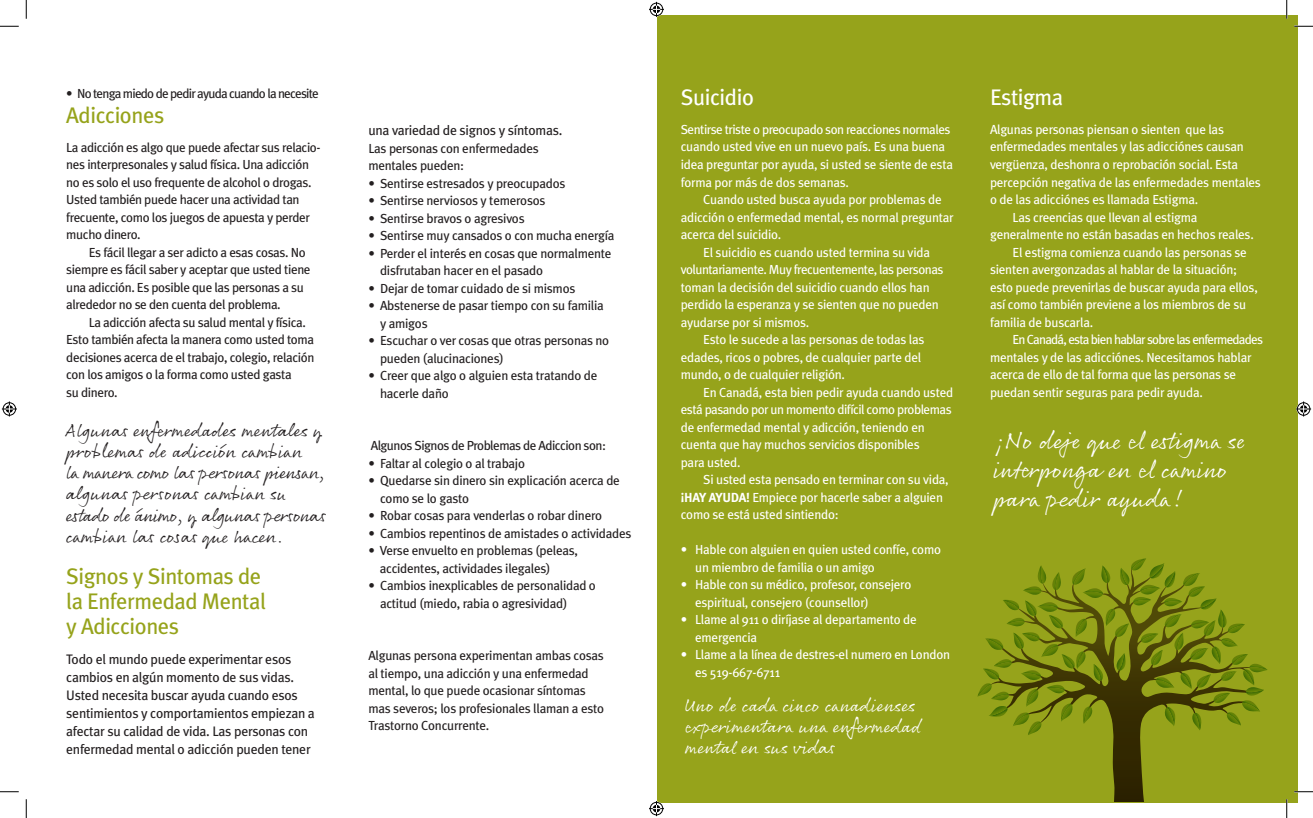
<style>
.page{position:relative;width:1313px;height:818px;background:#fff}
.page>*{position:absolute;margin:0;border:0;box-sizing:border-box;transform-origin:0 0}
.t1{font:24.38px/29.2px "Rollerscript Smooth";color:#fff}
.t2{font:22.5px/25px "Meta Plus";letter-spacing:-.02em;color:#96a31b}
.t3{font:22.5px "Meta Plus";letter-spacing:-.02em;color:#fff}
.t4{font:18.75px/21.2px "Rollerscript Smooth";color:#231f20}
.t5{font:18.75px/21.2px "Rollerscript Smooth";color:#fff}
.t6{font:13.75px/18.1px "Meta Plus";letter-spacing:-.02em;color:#231f20}
.t7{font:13.12px/17.5px "Meta Plus";letter-spacing:-.02em;color:#fff}
.t8{font:13.12px/17.5px "Meta Plus";letter-spacing:-.02em;color:#231f20}
.t9{font:13.12px "Meta Plus";letter-spacing:-.06em;color:#fff}
.t10{font:13.12px "Meta Plus";letter-spacing:-.06em;color:#231f20}
.t11{font:13.12px "Meta Plus";letter-spacing:-.04em;color:#231f20}
.s1{font-weight:700}
</style>
<div class="page">
<div style="left:657px;top:15px;width:641px;height:787px;background:#96a31b"></div>
<svg style="left:977px;top:558px;width:290px;height:177px"></svg>
<svg style="left:0;top:25px;width:19px;height:2px"></svg>
<svg style="left:1294px;top:25px;width:18px;height:2px"></svg>
<svg style="left:0;top:791px;width:19px;height:1px"></svg>
<svg style="left:1294px;top:790px;width:18px;height:2px"></svg>
<svg style="left:25px;top:0;width:2px;height:19px"></svg>
<svg style="left:25px;top:799px;width:2px;height:19px"></svg>
<svg style="left:1286px;top:0;width:1px;height:19px"></svg>
<svg style="left:1285px;top:799px;width:2px;height:19px"></svg>
<svg style="left:649px;top:2px;width:15px;height:15px"></svg>
<svg style="left:649px;top:801px;width:15px;height:15px"></svg>
<svg style="left:2px;top:401px;width:15px;height:15px"></svg>
<svg style="left:1296px;top:401px;width:15px;height:15px"></svg>
<p class="t10" style="left:66px;top:86px;width:254px">• N o tenga miedo de pedir ayuda cuando la necesite</p>
<h2 class="t2" style="left:66px;top:102px;width:100px">Adicciones</h2>
<p class="t8" style="left:66px;top:138px;width:256px">La adicción es algo que puede afectar sus relacio&shy;nes interpresonales y salud física. U na adicción no es solo el uso frequente de alcohol o drogas.<br>Usted también puede hacer una actividad tan frecuente, como los juegos de apuesta y perder mucho dinero.<br>Es fácil llegar a ser adicto a esas cosas. N o siempre es fácil saber y aceptar que usted tiene una adicción. Es posible que las personas a su alrededor no se den cuenta del problema.</p>
<p class="t8" style="left:66px;top:313px;width:250px;text-indent:22px">La adicción afecta su salud mental y física.<br>Esto también afecta la manera como usted toma decisiones acerca de el trabajo, colegio, relación con los amigos o la forma como usted gasta<br>su dinero.</p>
<h3 class="t4" style="left:66px;top:418px;width:261px">Algunas enfermedades mentales y problemas de adicción cambian<br>la manera como las personas piensan, algunas personas cambian su estado de ánimo, y algunas personas cambian las cosas que hacen.</h3>
<h2 class="t2" style="left:66px;top:564px;width:201px">Signos y Sintomas de la Enfermedad Mental y Adicciones</h2>
<p class="t6" style="left:66px;top:649px;width:250px">Todo el mundo puede experimentar esos cambios en algún momento de sus vidas.<br>Usted necesita buscar ayuda cuando esos sentimientos y comportamientos empiezan a afectar su calidad de vida. Las personas con enfermedad mental o adicción pueden tener</p>
<p class="t6" style="left:368px;top:121px;width:195px">una variedad de signos y síntomas.</p>
<p class="t8" style="left:368px;top:139px;width:172px">Las personas con enfermedades mentales pueden:</p>
<p class="t8" style="left:368px;top:174px;width:199px">• Sentirse estresados y preocupados</p>
<p class="t8" style="left:368px;top:192px;width:179px">• Sentirse nerviosos y temerosos</p>
<p class="t8" style="left:368px;top:209px;width:158px">• Sentirse bravos o agresivos</p>
<p class="t8" style="left:368px;top:227px;width:248px">• Sentirse muy cansados o con mucha energía</p>
<p class="t8" style="left:380px;top:244px;width:233px;text-indent:-12px">• Perder el interés en cosas que normalmente disfrutaban hacer en el pasado</p>
<p class="t8" style="left:368px;top:279px;width:208px">• Dejar de tomar cuidado de si mismos</p>
<p class="t8" style="left:380px;top:297px;width:225px;text-indent:-12px">• Abstenerse de pasar tiempo con su familia y amigos</p>
<p class="t8" style="left:380px;top:332px;width:231px;text-indent:-12px">• Escuchar o ver cosas que otras personas no pueden (alucinaciones)</p>
<p class="t8" style="left:380px;top:367px;width:219px;text-indent:-12px">• Creer que algo o alguien esta tratando de hacerle daño</p>
<p class="t11" style="left:371px;top:438px;width:237px">Algunos Signos de Problemas de Adiccion son:</p>
<p class="t8" style="left:368px;top:454px;width:158px">• Faltar al colegio o al trabajo</p>
<p class="t8" style="left:380px;top:472px;width:241px;text-indent:-12px">• Quedarse sin dinero sin explicación acerca de como se lo gasto</p>
<p class="t8" style="left:368px;top:507px;width:235px">• Robar cosas para venderlas o robar dinero</p>
<p class="t8" style="left:368px;top:524px;width:265px">• Cambios repentinos de amistades o actividades</p>
<p class="t8" style="left:380px;top:542px;width:200px;text-indent:-11px">• Verse envuelto en problemas (peleas, accidentes, actividades ilegales)</p>
<p class="t8" style="left:380px;top:577px;width:217px;text-indent:-12px">• Cambios inexplicables de personalidad o actitud (miedo, rabia o agresividad)</p>
<p class="t8" style="left:368px;top:647px;width:237px">Algunas persona experimentan ambas cosas al tiempo, una adicción y una enfermedad mental, lo que puede ocasionar síntomas mas severos; los profesionales llaman a esto Trastorno Concurrente.</p>
<h2 class="t3" style="left:681px;top:84px;width:75px">Suicidio</h2>
<p class="t7" style="left:681px;top:120px;width:274px">Sentirse triste o preocupado son reacciones normales cuando usted vive en un nuevo país. Es una buena idea preguntar por ayuda, si usted se siente de esta forma por más de dos semanas.<br>Cuando usted busca ayuda por problemas de adicción o enfermedad mental, es normal preguntar acerca del suicidio.<br>El suicidio es cuando usted termina su vida voluntariamente. Muy frecuentemente, las personas toman la decisión del suicidio cuando ellos han perdido la esperanza y se sienten que no pueden ayudarse por si mismos.<br>Esto le sucede a las personas de todas las edades, ricos o pobres, de cualquier parte del mundo, o de cualquier religión.<br>En Canadá, esta bien pedir ayuda cuando usted está pasando por un momento difícil como problemas de enfermedad mental y adicción, teniendo en cuenta que hay muchos servicios disponibles<br>para usted.</p>
<p class="t7" style="left:681px;top:470px;width:269px;text-indent:22px">Si usted esta pensado en terminar con su vida, <span class="s1">¡HAY AYUDA!</span> Empiece por hacerle saber a alguien como se está usted sintiendo:</p>
<p class="t7" style="left:695px;top:540px;width:247px;text-indent:-14px">• Hable con alguien en quien usted confíe, como un miembro de familia o un amigo</p>
<p class="t7" style="left:695px;top:575px;width:218px;text-indent:-14px">• Hable con su médico, profesor, consejero espiritual, consejero (counsellor)</p>
<p class="t7" style="left:695px;top:610px;width:223px;text-indent:-14px">• Llame al 911 o diríjase al departamento de emergencia</p>
<p class="t7" style="left:695px;top:645px;width:256px;text-indent:-14px">• Llame a la línea de destres-el numero en London es 519-667-6711</p>
<h3 class="t5" style="left:685px;top:693px;width:239px">Uno de cada cinco canadienses experimentara una enfermedad mental en sus vidas</h3>
<h2 class="t3" style="left:990px;top:84px;width:75px">Estigma</h2>
<p class="t7" style="left:990px;top:120px;width:235px">Algunas personas piensan o sienten que las</p>
<p class="t7" style="left:990px;top:138px;width:255px">enfermedades mentales y las adicciónes causan</p>
<p class="t7" style="left:990px;top:155px;width:250px">vergüenza, deshonra o reprobación social. Esta</p>
<p class="t7" style="left:990px;top:173px;width:272px">percepción negativa de las enfermedades mentales</p>
<p class="t7" style="left:990px;top:190px;width:210px">o de las adicciónes es llamada Estigma.</p>
<p class="t7" style="left:1012px;top:208px;width:186px">Las creencias que llevan al estigma</p>
<p class="t7" style="left:990px;top:225px;width:265px">generalmente no están basadas en hechos reales.</p>
<p class="t7" style="left:990px;top:243px;width:258px">El estigma comienza cuando las personas se</p>
<p class="t7" style="left:990px;top:260px;width:249px">sienten avergonzadas al hablar de la situación;</p>
<p class="t7" style="left:990px;top:278px;width:269px">esto puede prevenirlas de buscar ayuda para ellos,</p>
<p class="t7" style="left:990px;top:295px;width:258px">así como también previene a los miembros de su</p>
<p class="t7" style="left:990px;top:313px;width:105px">familia de buscarla.</p>
<p class="t9" style="left:990px;top:332px;width:274px">En Canadá, esta bien hablar sobre las enfermedades</p>
<p class="t7" style="left:990px;top:348px;width:263px">mentales y de las adicciónes. N ecesitamos hablar</p>
<p class="t7" style="left:990px;top:365px;width:247px">acerca de ello de tal forma que las personas se</p>
<p class="t7" style="left:990px;top:383px;width:214px">puedan sentir seguras para pedir ayuda.</p>
<h1 class="t1" style="left:993px;top:424px;width:253px">¡No deje que el estigma se interponga en el camino para pedir ayuda!</h1>
</div>
